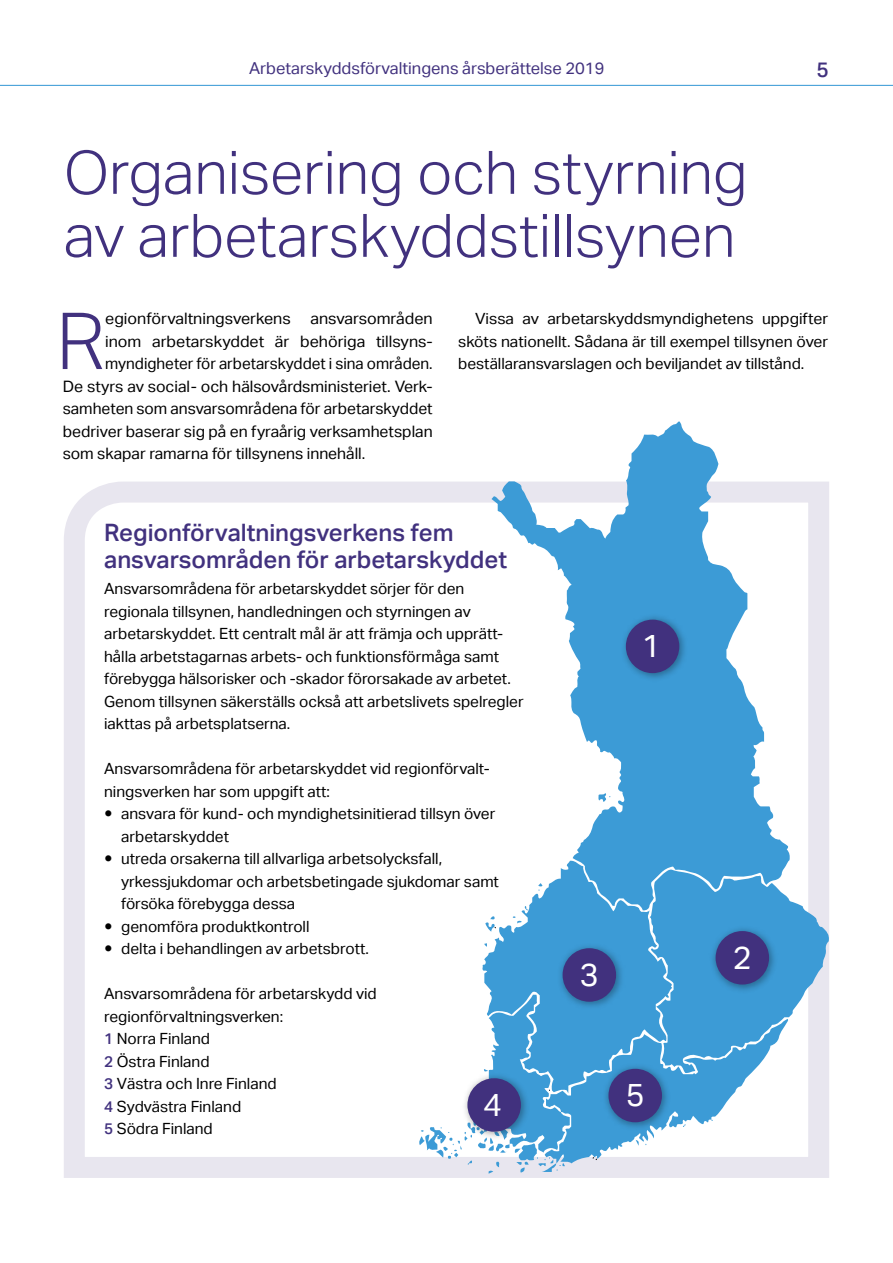
<style>
.page{position:relative;width:893px;height:1263px;background:#fff}
.page>*{position:absolute;margin:0;border:0;box-sizing:border-box;transform-origin:0 0}
.Alkuleipis_anf3{font:300 78.75px "Aktiv Grotesk";color:#41317e}
.Otsikko_28pt{font:300 60px/63px "Aktiv Grotesk";letter-spacing:-.005em;color:#41317e}
.t1{font:31.95px "Aktiv Grotesk";color:#fff}
.Nosto_ots_violetti{font:500 24px/27px "Aktiv Grotesk";color:#41317e}
.t2{font:500 21px "Aktiv Grotesk";color:#41317e}
.t3{font:16.5px "Aktiv Grotesk";color:#41317e}
.Alkuleipis_anf3-2{font:15.75px "Aktiv Grotesk";color:#000}
.Alkuleipis{font:15.45px/22.5px "Aktiv Grotesk";color:#000}
.Leipis{font:15.45px/22.5px "Aktiv Grotesk";color:#000;text-align:justify}
.Alkuleipis_liehu{font:15.45px/22.5px "Aktiv Grotesk";color:#000}
.s1{font-weight:500;color:#41317e}
</style>
<div class="page">
<hr style="left:0;top:85px;width:893px;height:1px;background:#3c9bd6">
<svg style="left:64px;top:481px;width:765px;height:697px"></svg>
<svg style="left:491px;top:421px;width:299px;height:439px"></svg>
<svg style="left:598px;top:793px;width:12px;height:9px"></svg>
<svg style="left:418px;top:860px;width:411px;height:314px"></svg>
<img style="left:618px;top:611px;width:72px;height:73px">
<div style="left:626px;top:620px;width:53px;height:53px;background:#41317e;border-radius:50%"></div>
<img style="left:707px;top:922px;width:74px;height:74px">
<div style="left:716px;top:931px;width:53px;height:53px;background:#41317e;border-radius:50%"></div>
<img style="left:555px;top:940px;width:72px;height:73px">
<div style="left:563px;top:948px;width:53px;height:54px;background:#41317e;border-radius:50%"></div>
<img style="left:600px;top:1061px;width:74px;height:72px">
<div style="left:608px;top:1069px;width:54px;height:53px;background:#41317e;border-radius:50%"></div>
<img style="left:458px;top:1070px;width:74px;height:74px">
<div style="left:467px;top:1078px;width:54px;height:54px;background:#41317e;border-radius:50%"></div>
<svg style="left:105px;top:810px;width:6px;height:6px"></svg>
<svg style="left:105px;top:855px;width:6px;height:6px"></svg>
<svg style="left:105px;top:923px;width:6px;height:6px"></svg>
<svg style="left:105px;top:945px;width:6px;height:6px"></svg>
<p class="t3" style="left:249px;top:59px;width:357px">Arbetarskyddsförvaltingens årsberättelse 2019</p>
<h3 class="t2" style="left:816px;top:58px;width:14px">5</h3>
<h2 class="Otsikko_28pt" style="left:64px;top:142px;width:685px">Organisering och styrning av arbetarskyddstillsynen</h2>
<p class="Alkuleipis_anf3" style="left:56px;top:296px;width:50px">R</p>
<p class="Alkuleipis_anf3-2" style="left:105px;top:309px;width:329px">egionförvaltningsverkens ansvarsområden</p>
<p class="Alkuleipis_anf3-2" style="left:105px;top:332px;width:327px">inom arbetarskyddet är behöriga tillsyns-</p>
<p class="Alkuleipis_anf3-2" style="left:105px;top:354px;width:329px">myndigheter för arbetarskyddet i sina områden.</p>
<p class="Alkuleipis_anf3-2" style="left:63px;top:377px;width:371px">De styrs av social- och hälsovårdsministeriet. Verk-</p>
<p class="Alkuleipis_anf3-2" style="left:63px;top:399px;width:371px">samheten som ansvarsområdena för arbetarskyddet</p>
<p class="Alkuleipis_anf3-2" style="left:63px;top:422px;width:371px">bedriver baserar sig på en fyraårig verksamhetsplan</p>
<p class="Alkuleipis_anf3-2" style="left:63px;top:444px;width:304px">som skapar ramarna för tillsynens innehåll.</p>
<p class="Leipis" style="left:458px;top:307px;width:371px;text-indent:17px">Vissa av arbetarskyddsmyndighetens uppgifter sköts nationellt. Sådana är till exempel tillsynen över beställaransvarslagen och beviljandet av tillstånd.</p>
<h3 class="Nosto_ots_violetti" style="left:104px;top:519px;width:404px">Regionförvaltningsverkens fem ansvarsområden för arbetarskyddet</h3>
<p class="Alkuleipis" style="left:104px;top:577px;width:421px">Ansvarsområdena för arbetarskyddet sörjer för den regionala tillsynen, handledningen och styrningen av arbetarskyddet. Ett centralt mål är att främja och upprätt&shy;hålla arbetstagarnas arbets- och funktionsförmåga samt förebygga hälsorisker och -skador förorsakade av arbetet.<br>Genom tillsynen säkerställs också att arbetslivets spelregler iakttas på arbetsplatserna.</p>
<p class="Alkuleipis" style="left:104px;top:757px;width:387px">Ansvarsområdena för arbetarskyddet vid regionförvalt&shy;ningsverken har som uppgift att:</p>
<p class="Alkuleipis" style="left:121px;top:802px;width:376px">ansvara för kund- och myndighetsinitierad tillsyn över arbetarskyddet</p>
<p class="Alkuleipis" style="left:121px;top:847px;width:379px">utreda orsakerna till allvarliga arbetsolycksfall, yrkessjukdomar och arbetsbetingade sjukdomar samt försöka förebygga dessa</p>
<p class="Alkuleipis" style="left:121px;top:915px;width:190px">genomföra produktkontroll</p>
<p class="Alkuleipis" style="left:121px;top:937px;width:249px">delta i behandlingen av arbetsbrott.</p>
<p class="Alkuleipis_liehu" style="left:104px;top:982px;width:274px">Ansvarsområdena för arbetarskydd vid regionförvaltningsverken:</p>
<p class="Alkuleipis" style="left:104px;top:1027px;width:107px"><span class="s1">1</span> Norra Finland</p>
<p class="Alkuleipis" style="left:104px;top:1050px;width:107px"><span class="s1">2</span> Östra Finland</p>
<p class="Alkuleipis" style="left:104px;top:1072px;width:174px"><span class="s1">3</span> Västra och Inre Finland</p>
<p class="Alkuleipis" style="left:104px;top:1095px;width:139px"><span class="s1">4</span> Sydvästra Finland</p>
<p class="Alkuleipis" style="left:104px;top:1117px;width:110px"><span class="s1">5</span> Södra Finland</p>
<p class="t1" style="left:642px;top:628px;width:20px">1</p>
<p class="t1" style="left:580px;top:956px;width:20px">3</p>
<p class="t1" style="left:483px;top:1086px;width:20px">4</p>
<p class="t1" style="left:626px;top:1077px;width:20px">5</p>
<p class="t1" style="left:733px;top:939px;width:20px">2</p>
</div>
